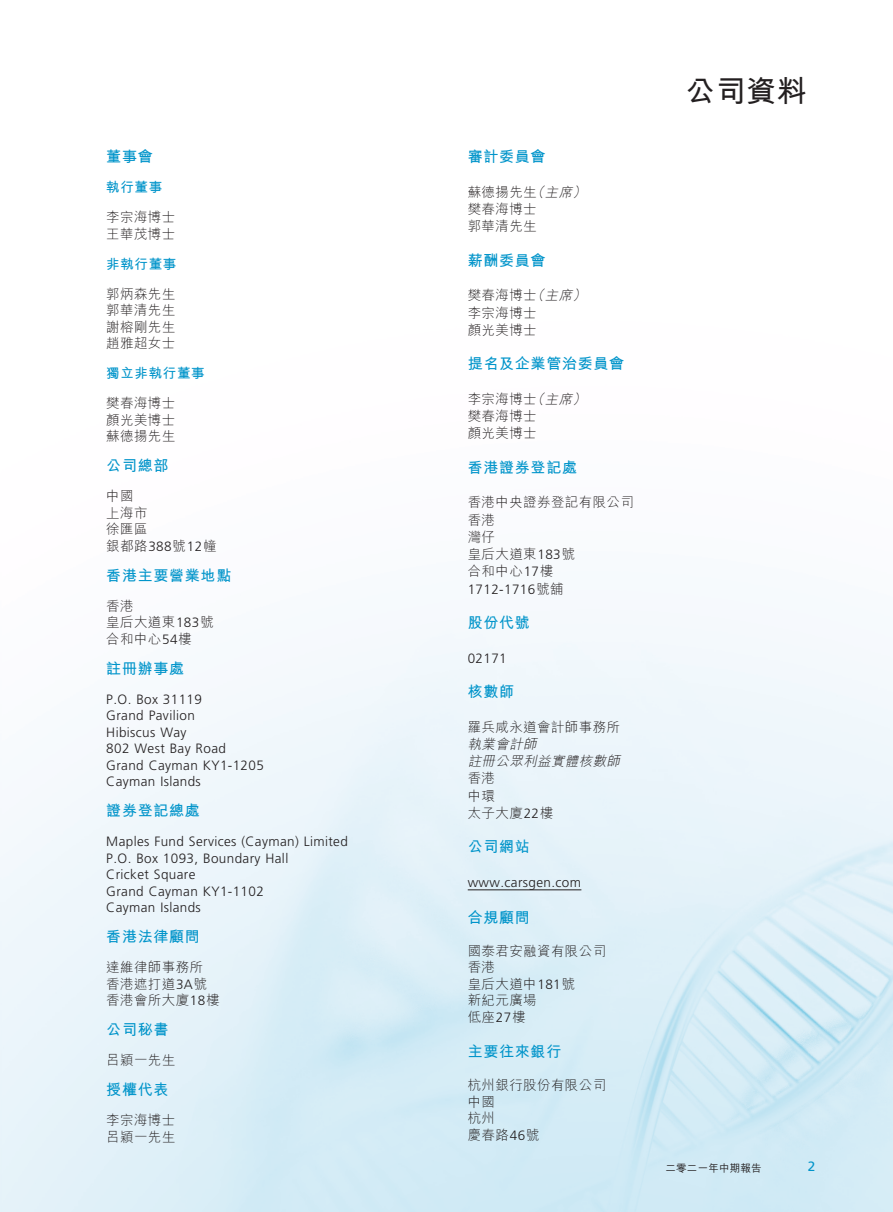
<style>
.page{position:relative;width:893px;height:1212px;background:#fff}
.page>*{position:absolute;margin:0;border:0;box-sizing:border-box;transform-origin:0 0}
.t1{font:700 30px "M Hei HK";color:#231f20}
.t2{font:700 15px "M Hei HK";letter-spacing:.05em;color:#0094ca}
.t3{font:300 13.5px/16.5px "M Hei HK";letter-spacing:.03em;color:#231f20}
.t4{font:300 13.5px/16.5px "Frutiger LT Std";letter-spacing:.03em;color:#231f20}
.t5{font:italic 300 13.5px/17.2px "M Hei HK";color:#231f20}
.t6{font:700 13.5px "M Hei HK";letter-spacing:.05em;color:#0094ca}
.t7{font:13.5px "Frutiger LT Std";color:#0094ca}
.t8{font:500 10.5px "M Hei HK";letter-spacing:.02em;color:#231f20}
.s1{font-family:"Frutiger LT Std"}
.s2{font-family:"M Hei HK"}
</style>
<div class="page">
<img style="left:0;top:623px;width:893px;height:589px">
<hr style="left:468px;top:889px;width:113px;height:1px;background:#231f20">
<p class="t2" style="left:106px;top:146px;width:48px">董事會</p>
<p class="t6" style="left:106px;top:177px;width:57px">執行董事</p>
<p class="t3" style="left:106px;top:209px;width:71px">李宗海博士王華茂博士</p>
<p class="t6" style="left:106px;top:254px;width:72px">非執行董事</p>
<p class="t3" style="left:106px;top:285px;width:71px;text-align:justify">郭炳森先生郭華清先生謝榕剛先生趙雅超女士</p>
<p class="t6" style="left:106px;top:363px;width:100px">獨立非執行董事</p>
<p class="t3" style="left:106px;top:395px;width:71px;text-align:justify">樊春海博士顏光美博士蘇德揚先生</p>
<p class="t2" style="left:106px;top:455px;width:64px">公司總部</p>
<p class="t3" style="left:106px;top:488px;width:112px">中國<br>上海市<br>徐匯區<br>銀都路<span class="s1">388</span>號<span class="s1">12</span>幢</p>
<p class="t2" style="left:106px;top:564px;width:127px">香港主要營業地點</p>
<p class="t3" style="left:106px;top:597px;width:109px">香港<br>皇后大道東<span class="s1">183</span>號合和中心<span class="s1">54</span>樓</p>
<p class="t2" style="left:106px;top:657px;width:79px">註冊辦事處</p>
<p class="t4" style="left:106px;top:691px;width:159px">O.P . Box 31119<br>Grand Pavilion<br>Hibiscus Way<br>802 West Bay Road<br>Grand Cayman KY1-1205<br>Cayman Islands</p>
<p class="t2" style="left:106px;top:800px;width:95px">證券登記總處</p>
<p class="t4" style="left:106px;top:834px;width:243px">Maples Fund Services (Cayman) Limited<br>O.P . Box 1093, Boundary Hall<br>Cricket Square<br>Grand Cayman KY1-1102<br>Cayman Islands</p>
<p class="t2" style="left:106px;top:926px;width:95px">香港法律顧問</p>
<p class="t3" style="left:106px;top:959px;width:115px">達維律師事務所香港遮打道 <span class="s1">A3</span> 號香港會所大廈<span class="s1">18</span>樓</p>
<p class="t2" style="left:106px;top:1019px;width:64px">公司秘書</p>
<p class="t3" style="left:106px;top:1052px;width:71px">呂穎一先生</p>
<p class="t2" style="left:106px;top:1079px;width:64px">授權代表</p>
<p class="t3" style="left:106px;top:1112px;width:71px">李宗海博士呂穎一先生</p>
<p class="t2" style="left:468px;top:146px;width:79px">審計委員會</p>
<p class="t5" style="left:531px;top:183px;width:18px">（</p>
<p class="t5" style="left:573px;top:183px;width:18px">(</p>
<p class="t3" style="left:468px;top:183px;width:71px;line-height:17.2px;text-align:justify">蘇德揚先生樊春海博士郭華清先生</p>
<p class="t2" style="left:468px;top:249px;width:79px">薪酬委員會</p>
<p class="t5" style="left:545px;top:183px;width:32px">主席</p>
<p class="t3" style="left:468px;top:286px;width:71px;line-height:17.2px;text-align:justify">樊春海博士李宗海博士顏光美博士</p>
<p class="t2" style="left:468px;top:353px;width:158px">提名及企業管治委員會</p>
<p class="t5" style="left:573px;top:390px;width:18px">(</p>
<p class="t5" style="left:531px;top:286px;width:18px">（</p>
<p class="t5" style="left:573px;top:286px;width:18px">(</p>
<p class="t5" style="left:545px;top:286px;width:32px">主席</p>
<p class="t3" style="left:468px;top:390px;width:71px;line-height:17.2px;text-align:justify">李宗海博士樊春海博士顏光美博士</p>
<p class="t2" style="left:468px;top:456px;width:111px">香港證券登記處</p>
<p class="t3" style="left:468px;top:493px;width:168px;line-height:17.2px">香港中央證券登記有限公司香港<br>灣仔<br>皇后大道東<span class="s1">183</span>號<br>合和中心<span class="s1">17</span>樓</p>
<p class="t4" style="left:468px;top:581px;width:97px">1712-1716<span class="s2">號舖</span></p>
<p class="t2" style="left:468px;top:612px;width:64px">股份代號</p>
<p class="t4" style="left:468px;top:650px;width:41px">02171</p>
<p class="t2" style="left:468px;top:681px;width:48px">核數師</p>
<p class="t3" style="left:468px;top:718px;width:154px">羅兵咸永道會計師事務所</p>
<p class="t5" style="left:468px;top:735px;width:157px">執業會計師<br>註冊公眾利益實體核數師</p>
<p class="t3" style="left:468px;top:769px;width:87px;line-height:17.2px">香港<br>中環<br>太子大廈<span class="s1">22</span>樓</p>
<p class="t2" style="left:468px;top:836px;width:64px">公司網站</p>
<p class="t4" style="left:468px;top:874px;width:115px">www.carsgen.com</p>
<p class="t2" style="left:468px;top:906px;width:64px">合規顧問</p>
<p class="t3" style="left:468px;top:942px;width:140px">國泰君安融資有限公司香港<br>皇后大道中<span class="s1">181</span>號<br>新紀元廣場<br>低座<span class="s1">27</span>樓</p>
<p class="t2" style="left:468px;top:1041px;width:95px">主要往來銀行</p>
<p class="t3" style="left:468px;top:1077px;width:140px">杭州銀行股份有限公司中國<br>杭州<br>慶春路<span class="s1">46</span>號</p>
<p class="t5" style="left:531px;top:390px;width:18px">（</p>
<p class="t5" style="left:545px;top:390px;width:32px">主席</p>
<h1 class="t1" style="left:685px;top:69px;width:123px">公司資料</h1>
<p class="t8" style="left:665px;top:1160px;width:98px">二零二一年中期報告</p>
<p class="t7" style="left:808px;top:1159px;width:9px">2</p>
</div>
